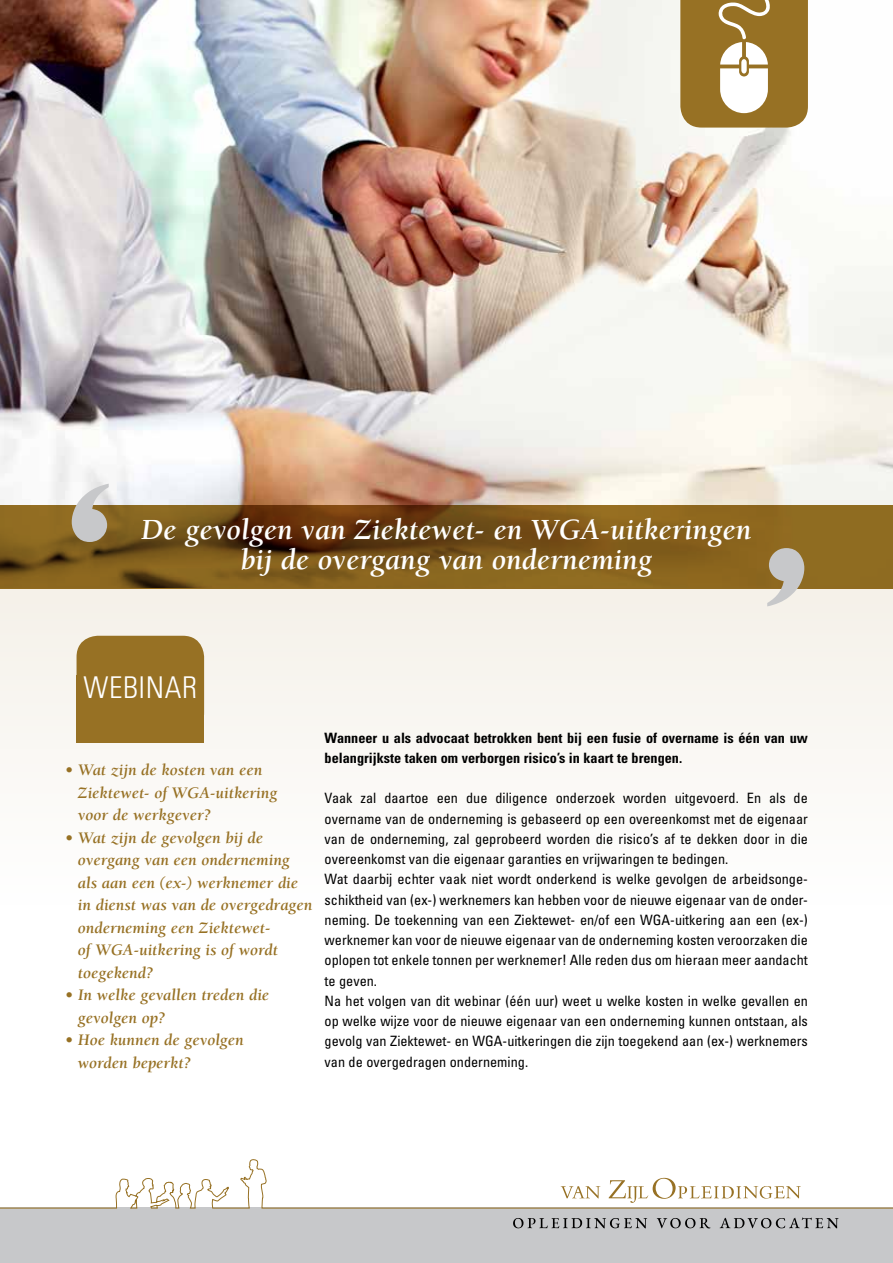
<style>
.page{position:relative;width:893px;height:1263px;background:#fff}
.page>*{position:absolute;margin:0;border:0;box-sizing:border-box;transform-origin:0 0}
.t1{font:700 202.5px "Perpetua Titling";color:#c7c8ca}
.t2{font:italic 700 30px/30px "Berkeley";color:#fff;text-align:center}
.t3{font:300 condensed 30px "Univers";letter-spacing:.02em;color:#fff}
.t4{font:italic 700 16.5px/22.5px "Berkeley";color:#977124}
.t5{font:condensed 14.25px/20.2px "Univers";color:#000}
.t6{font:700 condensed 14.25px/20.2px "Univers";color:#000}
</style>
<div class="page">
<img style="left:0;top:0;width:893px;height:505px">
<div style="left:0;top:589px;width:893px;height:316px;background:#faf8f4"></div>
<div style="left:0;top:1208px;width:893px;height:55px;background:#c7c8ca"></div>
<svg style="left:0;top:505px;width:893px;height:84px;background:#7e591a"></svg>
<div style="left:77px;top:636px;width:127px;height:98px;background:#977124;border-radius:21px"></div>
<div style="left:77px;top:675px;width:127px;height:67px;background:#977124"></div>
<svg style="left:680px;top:0;width:128px;height:128px"></svg>
<svg style="left:513px;top:1218px;width:134px;height:10px"></svg>
<svg style="left:657px;top:1218px;width:53px;height:10px"></svg>
<svg style="left:720px;top:1217px;width:119px;height:11px"></svg>
<svg style="left:0;top:1159px;width:893px;height:50px"></svg>
<h1 class="t1" style="left:65px;top:432px;width:50px">‘</h1>
<h2 class="t2" style="left:141px;top:515px;width:611px">De gevolgen van Ziektewet- en WGA-uitkeringen bij de overgang van onderneming</h2>
<h1 class="t1" style="left:762px;top:497px;width:50px">’</h1>
<h2 class="t3" style="left:84px;top:670px;width:115px">WEBINAR</h2>
<p class="t4" style="left:78px;top:759px;width:201px;text-indent:-13px">• Wat zijn de kosten van een<br>Ziektewet- of WGA-uitkering voor de werkgever?</p>
<p class="t4" style="left:78px;top:827px;width:236px;text-indent:-13px">• Wat zijn de gevolgen bij de overgang van een onderneming als aan een (ex-) werknemer die in dienst was van de overgedragen onderneming een Ziektewet-<br>of WGA-uitkering is of wordt toegekend?</p>
<p class="t4" style="left:78px;top:984px;width:193px;text-indent:-13px">• In welke gevallen treden die gevolgen op?</p>
<p class="t4" style="left:78px;top:1029px;width:167px;text-indent:-13px">• Hoe kunnen de gevolgen worden beperkt?</p>
<p class="t6" style="left:325px;top:727px;width:485px">Wanneer u als advocaat betrokken bent bij een fusie of overname is één van uw belangrijkste taken om verborgen risico’s in kaart te brengen.</p>
<p class="t5" style="left:325px;top:788px;width:485px">Vaak zal daartoe een due diligence onderzoek worden uitgevoerd. En als de overname van de onderneming is gebaseerd op een overeenkomst met de eigenaar van de onderneming, zal geprobeerd worden die risico’s af te dekken door in die overeenkomst van die eigenaar garanties en vrijwaringen te bedingen.<br>Wat daarbij echter vaak niet wordt onderkend is welke gevolgen de arbeidsonge&shy;schiktheid van (ex-) werknemers kan hebben voor de nieuwe eigenaar van de onder&shy;neming. De toekenning van een Ziektewet- en/of een WGA-uitkering aan een (ex-) werknemer kan voor de nieuwe eigenaar van de onderneming kosten veroorzaken die oplopen tot enkele tonnen per werknemer! Alle reden dus om hieraan meer aandacht te geven.<br>Na het volgen van dit webinar (één uur) weet u welke kosten in welke gevallen en op welke wijze voor de nieuwe eigenaar van een onderneming kunnen ontstaan, als gevolg van Ziektewet- en WGA-uitkeringen die zijn toegekend aan (ex-) werknemers van de overgedragen onderneming.</p>
</div>
